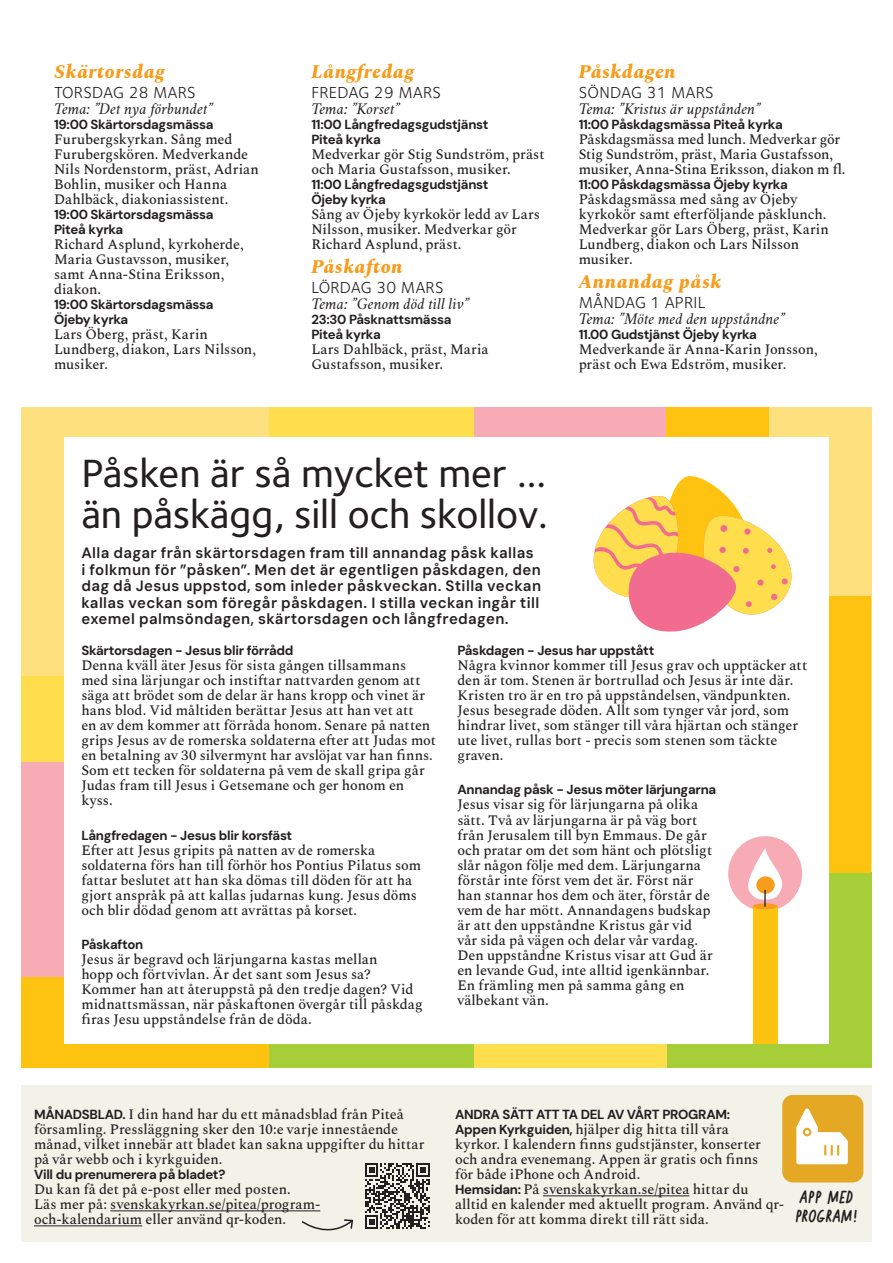
<style>
.page{position:relative;width:893px;height:1263px;background:#fff}
.page>*{position:absolute;margin:0;border:0;box-sizing:border-box;transform-origin:0 0}
.t1{font:500 40.8px/40.8px "Foundry Sterling OT3";color:#231f20}
.helgdag{font:italic 800 19.5px "Spectral";letter-spacing:.03em;color:#f89c1c}
.tema{font:italic 16.5px "Crimson Svk 2.0";color:#231f20}
.Veckodag{font:16.5px "Foundry Sterling OT3";letter-spacing:.02em;color:#231f20}
.Veckodag-2{font:16.5px/19.8px "Post Box";letter-spacing:.02em;color:#231f20}
.helgdag-2{font:16.5px "Foundry Sterling OT3";letter-spacing:.02em;color:#231f20}
.VH_bröd{font:15px/16.5px "DM Sans 9 pt";letter-spacing:.02em;color:#231f20}
.Bröd{font:500 14.25px/15px "Spectral";color:#231f20}
.Bröd_med_ingång{font:500 14.25px/15px "Spectral";letter-spacing:-.01em;color:#231f20}
.Bröd_med_ingång-2{font:13.2px "DM Sans 9 pt";letter-spacing:-.02em;color:#231f20}
.Tidpunkt_och_vad_plats{font:13.2px "DM Sans 9 pt";letter-spacing:-.02em;color:#231f20}
.Bröd-2{font:13.2px "DM Sans 9 pt";letter-spacing:-.02em;color:#231f20}
.s1{font-family:"DM Sans 9 pt";font-weight:400;font-size:13.2px}
</style>
<div class="page">
<div style="left:21px;top:1085px;width:851px;height:157px;background:#f2f2e9"></div>
<hr style="left:110px;top:1210px;width:210px;height:1px;background:#231f20">
<hr style="left:34px;top:1225px;width:108px;height:1px;background:#231f20">
<hr style="left:543px;top:1195px;width:146px;height:1px;background:#231f20">
<svg style="left:365px;top:1163px;width:65px;height:66px"></svg>
<svg style="left:782px;top:1095px;width:81px;height:87px;background:#ebbf60"></svg>
<div style="left:21px;top:407px;width:851px;height:571px;background:#ffe07f"></div>
<div style="left:269px;top:879px;width:205px;height:188px;background:#a6ce39"></div>
<div style="left:21px;top:976px;width:248px;height:91px;background:#fec210"></div>
<div style="left:269px;top:407px;width:209px;height:189px;background:#ffde4e"></div>
<div style="left:474px;top:407px;width:192px;height:189px;background:#f7abb4"></div>
<div style="left:474px;top:978px;width:192px;height:89px;background:#ffde4e"></div>
<div style="left:666px;top:407px;width:103px;height:189px;background:#fec210"></div>
<div style="left:667px;top:872px;width:205px;height:195px;background:#a6ce39"></div>
<div style="left:768px;top:596px;width:103px;height:276px;background:#fec210"></div>
<div style="left:21px;top:761px;width:205px;height:215px;background:#f7abb4"></div>
<div style="left:21px;top:676px;width:210px;height:85px;background:#ffde4e"></div>
<div style="left:64px;top:437px;width:765px;height:607px;background:#fff"></div>
<svg style="left:594px;top:476px;width:197px;height:156px"></svg>
<div style="left:728px;top:836px;width:74px;height:75px;background:#f7abb4;border-radius:50%"></div>
<div style="left:753px;top:906px;width:24px;height:137px;background:#fec210"></div>
<div style="left:753px;top:903px;width:24px;height:6px;background:#f89c1c;border-radius:50%"></div>
<svg style="left:747px;top:848px;width:36px;height:59px"></svg>
<svg style="left:301px;top:1219px;width:53px;height:12px"></svg>
<p class="helgdag" style="left:54px;top:57px;width:112px">Skärtorsdag</p>
<p class="helgdag-2" style="left:54px;top:80px;width:143px">TORSDAG 28 MARS</p>
<p class="tema" style="left:54px;top:98px;width:160px">Tema: ”Det nya förbundet”</p>
<p class="Bröd_med_ingång-2" style="left:54px;top:116px;width:161px">19:00 Skärtorsdagsmässa</p>
<p class="Bröd_med_ingång" style="left:54px;top:131px;width:206px">Furubergskyrkan. Sång med<br>Furubergskören. Medverkande<br>Nils Nordenstorm, präst, Adrian<br>Bohlin, musiker och Hanna<br>Dahlbäck, diakoniassistent.</p>
<p class="Bröd_med_ingång-2" style="left:54px;top:206px;width:161px">19:00 Skärtorsdagsmässa</p>
<p class="Bröd_med_ingång-2" style="left:54px;top:221px;width:71px">Piteå kyrka</p>
<p class="Bröd_med_ingång" style="left:54px;top:236px;width:191px">Richard Asplund, kyrkoherde,<br>Maria Gustavsson, musiker, samt Anna-Stina Eriksson, diakon.</p>
<p class="Bröd_med_ingång-2" style="left:54px;top:296px;width:161px">19:00 Skärtorsdagsmässa</p>
<p class="Bröd_med_ingång-2" style="left:54px;top:311px;width:76px">Öjeby kyrka</p>
<p class="Bröd_med_ingång" style="left:54px;top:326px;width:204px">Lars Öberg, präst, Karin<br>Lundberg, diakon, Lars Nilsson, musiker.</p>
<p class="helgdag" style="left:311px;top:57px;width:104px">Långfredag</p>
<p class="Veckodag" style="left:311px;top:80px;width:131px">FREDAG 29 MARS</p>
<p class="tema" style="left:311px;top:98px;width:90px">Tema: ”Korset”</p>
<p class="Bröd_med_ingång-2" style="left:311px;top:116px;width:178px">11:00 Långfredagsgudstjänst</p>
<p class="Bröd_med_ingång-2" style="left:311px;top:131px;width:71px">Piteå kyrka</p>
<p class="Bröd_med_ingång" style="left:311px;top:146px;width:235px">Medverkar gör Stig Sundström, präst och Maria Gustafsson, musiker.</p>
<p class="Bröd_med_ingång-2" style="left:311px;top:176px;width:178px">11:00 Långfredagsgudstjänst</p>
<p class="Bröd_med_ingång-2" style="left:311px;top:191px;width:76px">Öjeby kyrka</p>
<p class="Bröd_med_ingång" style="left:311px;top:206px;width:230px">Sång av Öjeby kyrkokör ledd av Lars<br>Nilsson, musiker. Medverkar gör<br>Richard Asplund, präst.</p>
<p class="helgdag" style="left:311px;top:252px;width:93px">Påskafton</p>
<p class="Veckodag" style="left:311px;top:275px;width:134px">LÖRDAG 30 MARS</p>
<p class="tema" style="left:311px;top:293px;width:159px">Tema: ”Genom död till liv”</p>
<p class="Bröd_med_ingång-2" style="left:311px;top:311px;width:142px">23:30 Påsknattsmässa</p>
<p class="Bröd_med_ingång-2" style="left:311px;top:326px;width:71px">Piteå kyrka</p>
<p class="Bröd_med_ingång" style="left:311px;top:341px;width:179px">Lars Dahlbäck, präst, Maria<br>Gustafsson, musiker.</p>
<p class="helgdag" style="left:579px;top:57px;width:98px">Påskdagen</p>
<p class="Veckodag" style="left:579px;top:80px;width:137px">SÖNDAG 31 MARS</p>
<p class="tema" style="left:579px;top:98px;width:183px">Tema: ”Kristus är uppstånden”</p>
<p class="Bröd_med_ingång-2" style="left:579px;top:116px;width:206px">11:00 Påskdagsmässa Piteå kyrka</p>
<p class="Bröd_med_ingång" style="left:579px;top:131px;width:268px">Påskdagsmässa med lunch. Medverkar gör<br>Stig Sundström, präst, Maria Gustafsson, musiker, Anna-Stina Eriksson, diakon m fl.</p>
<p class="Bröd_med_ingång-2" style="left:579px;top:176px;width:211px">11:00 Påskdagsmässa Öjeby kyrka</p>
<p class="Bröd_med_ingång" style="left:579px;top:191px;width:252px">Påskdagsmässa med sång av Öjeby kyrkokör samt efterföljande påsklunch.<br>Medverkar gör Lars Öberg, präst, Karin<br>Lundberg, diakon och Lars Nilsson musiker.</p>
<p class="helgdag" style="left:579px;top:267px;width:144px">Annandag påsk</p>
<p class="Veckodag" style="left:579px;top:290px;width:128px">MÅNDAG 1 APRIL</p>
<p class="tema" style="left:579px;top:308px;width:207px">Tema: ”Möte med den uppståndne”</p>
<p class="Bröd_med_ingång-2" style="left:579px;top:326px;width:180px">11.00 Gudstjänst Öjeby kyrka</p>
<p class="Bröd_med_ingång" style="left:579px;top:341px;width:241px">Medverkande är Anna-Karin Jonsson, präst och Ewa Edström, musiker.</p>
<p class="t1" style="left:81px;top:450px;width:468px">Påsken är så mycket mer ... än påskägg, sill och skollov.</p>
<p class="VH_bröd" style="left:81px;top:545px;width:461px">Alla dagar från skärtorsdagen fram till annandag påsk kallas i folkmun för ”påsken”. Men det är egentligen påskdagen, den dag då Jesus uppstod, som inleder påskveckan. Stilla veckan kallas veckan som föregår påskdagen. I stilla veckan ingår till exemel palmsöndagen, skärtorsdagen och långfredagen.</p>
<p class="Tidpunkt_och_vad_plats" style="left:81px;top:642px;width:214px">Skärtorsdagen - Jesus blir förrådd</p>
<p class="Bröd" style="left:81px;top:657px;width:356px">Denna kväll äter Jesus för sista gången tillsammans med sina lärjungar och instiftar nattvarden genom att säga att brödet som de delar är hans kropp och vinet är hans blod. Vid måltiden berättar Jesus att han vet att<br>en av dem kommer att förråda honom. Senare på natten grips Jesus av de romerska soldaterna efter att Judas mot en betalning av 30 silvermynt har avslöjat var han finns.<br>Som ett tecken för soldaterna på vem de skall gripa går Judas fram till Jesus i Getsemane och ger honom en kyss.</p>
<p class="Tidpunkt_och_vad_plats" style="left:81px;top:827px;width:212px">Långfredagen - Jesus blir korsfäst</p>
<p class="Bröd" style="left:81px;top:841px;width:341px">Efter att Jesus gripits på natten av de romerska soldaterna förs han till förhör hos Pontius Pilatus som fattar beslutet att han ska dömas till döden för att ha gjort anspråk på att kallas judarnas kung. Jesus döms och blir dödad genom att avrättas på korset.</p>
<p class="Tidpunkt_och_vad_plats" style="left:81px;top:936px;width:63px">Påskafton</p>
<p class="Bröd" style="left:81px;top:950px;width:343px">Jesus är begravd och lärjungarna kastas mellan<br>hopp och förtvivlan. Är det sant som Jesus sa?<br>Kommer han att återuppstå på den tredje dagen? Vid midnattsmässan, när påskaftonen övergår till påskdag firas Jesu uppståndelse från de döda.</p>
<p class="Tidpunkt_och_vad_plats" style="left:457px;top:642px;width:198px">Påskdagen - Jesus har uppstått</p>
<p class="Bröd" style="left:457px;top:657px;width:351px">Några kvinnor kommer till Jesus grav och upptäcker att den är tom. Stenen är bortrullad och Jesus är inte där.<br>Kristen tro är en tro på uppståndelsen, vändpunkten.<br>Jesus besegrade döden. Allt som tynger vår jord, som hindrar livet, som stänger till våra hjärtan och stänger ute livet, rullas bort - precis som stenen som täckte graven.</p>
<p class="Tidpunkt_och_vad_plats" style="left:457px;top:782px;width:260px">Annandag påsk - Jesus möter lärjungarna</p>
<p class="Bröd" style="left:457px;top:796px;width:257px">Jesus visar sig för lärjungarna på olika sätt. Två av lärjungarna är på väg bort från Jerusalem till byn Emmaus. De går och pratar om det som hänt och plötsligt slår någon följe med dem. Lärjungarna förstår inte först vem det är. Först när han stannar hos dem och äter, förstår de vem de har mött. Annandagens budskap är att den uppståndne Kristus går vid vår sida på vägen och delar vår vardag.<br>Den uppståndne Kristus visar att Gud är en levande Gud, inte alltid igenkännbar.<br>En främling men på samma gång en välbekant vän.</p>
<p class="Bröd" style="left:34px;top:1106px;width:392px"><span class="s1">MÅNADSBLAD.</span> I din hand har du ett månadsblad från Piteå församling. Pressläggning sker den 10:e varje innestående månad, vilket innebär att bladet kan sakna uppgifter du hittar på vår webb och i kyrkguiden.</p>
<p class="Bröd-2" style="left:34px;top:1166px;width:193px">Vill du prenumerera på bladet?</p>
<p class="Bröd" style="left:34px;top:1181px;width:288px">Du kan få det på e-post eller med posten.<br>Läs mer på: svenskakyrkan.se/pitea/program&shy;och-kalendarium eller använd qr-koden.</p>
<p class="Bröd-2" style="left:455px;top:1106px;width:277px">ANDRA SÄTT ATT TA DEL AV VÅRT PROGRAM:</p>
<p class="Bröd" style="left:455px;top:1121px;width:308px"><span class="s1">Appen Kyrkguiden,</span> hjälper dig hitta till våra kyrkor. I kalendern finns gudstjänster, konserter och andra evenemang. Appen är gratis och finns för både iPhone och Android.</p>
<p class="Bröd" style="left:455px;top:1181px;width:331px"><span class="s1">Hemsidan:</span> På svenskakyrkan.se/pitea hittar du alltid en kalender med aktuellt program. Använd qr&shy;koden för att komma direkt till rätt sida.</p>
<p class="Veckodag-2" style="left:796px;top:1187px;width:63px">APP MED<br>PROGRAM!</p>
</div>
